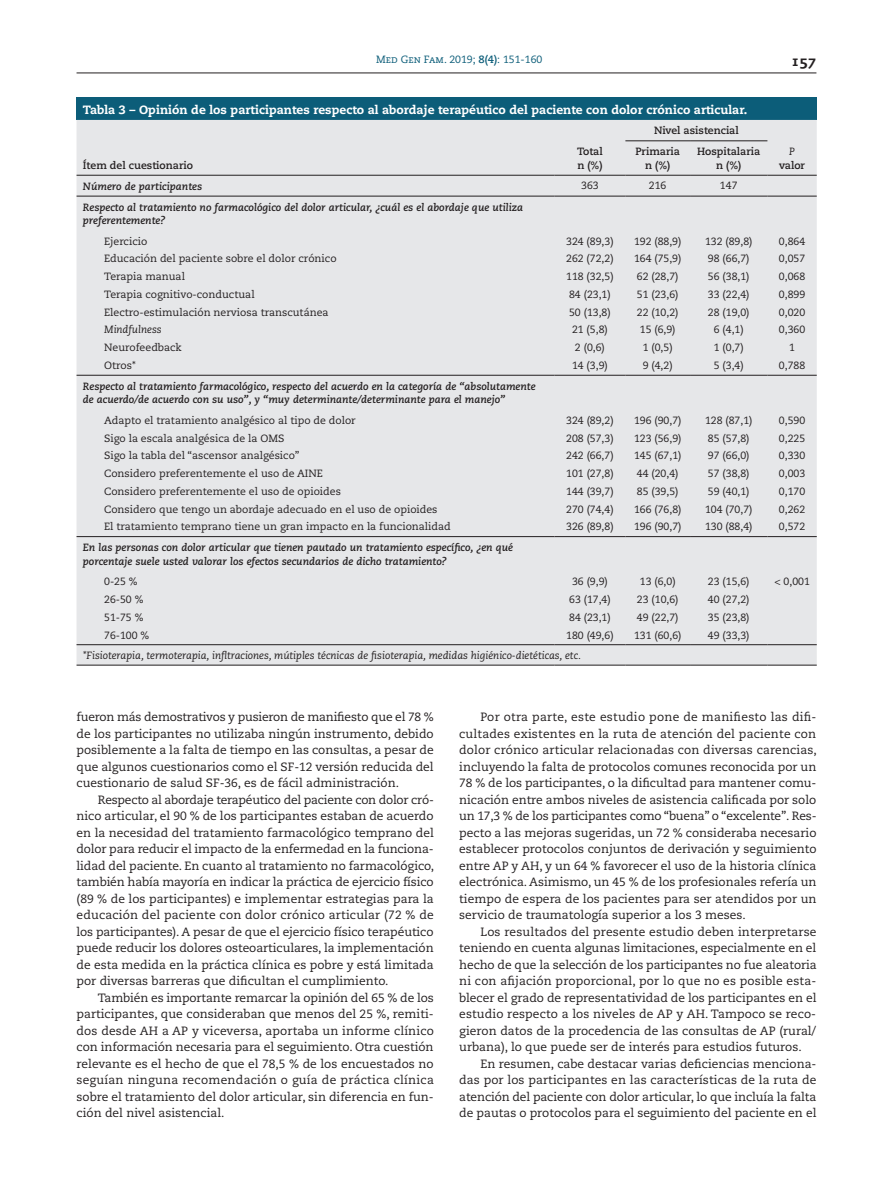
<style>
.page{position:relative;width:893px;height:1191px;background:#fff}
.page>*{position:absolute;margin:0;border:0;box-sizing:border-box;transform-origin:0 0}
.t1{font:14.25px "Caecilia Heavy SC";color:#231f20}
.t2{font:12px/16.5px "Caecilia";color:#231f20;text-align:justify}
.t3{font:800 12px "Caecilia";color:#fff}
.t4{font:10.5px/17.7px "Caecilia";color:#231f20}
.t5{font:italic 700 10.5px/13.5px "Caecilia";color:#231f20}
.t6{font:italic 10.5px "Caecilia";color:#231f20}
.t7{font:700 10.5px/13.5px "Caecilia";color:#231f20;text-align:center}
.t8{font:10.5px "Caecilia";color:#0c5d79}
.s1{font-family:"Caecilia Roman SC"}
.s2{font-weight:700}
</style>
<div class="page">
<hr style="left:77px;top:73px;width:739px;height:1px;background:#231f20">
<div style="left:77px;top:98px;width:740px;height:22px;background:#0c5d79"></div>
<div style="left:77px;top:120px;width:740px;height:545px;background:#e6e7e9"></div>
<hr style="left:625px;top:141px;width:65px;height:1px;background:#231f20">
<hr style="left:690px;top:141px;width:77px;height:1px;background:#231f20">
<hr style="left:77px;top:196px;width:477px;height:1px;background:#231f20">
<hr style="left:554px;top:196px;width:71px;height:1px;background:#231f20">
<hr style="left:625px;top:196px;width:65px;height:1px;background:#231f20">
<hr style="left:690px;top:196px;width:77px;height:1px;background:#231f20">
<hr style="left:767px;top:196px;width:50px;height:1px;background:#231f20">
<hr style="left:77px;top:175px;width:477px;height:1px;background:#231f20">
<hr style="left:554px;top:175px;width:71px;height:1px;background:#231f20">
<hr style="left:625px;top:175px;width:65px;height:1px;background:#231f20">
<hr style="left:690px;top:175px;width:77px;height:1px;background:#231f20">
<hr style="left:767px;top:175px;width:50px;height:1px;background:#231f20">
<hr style="left:767px;top:644px;width:50px;height:1px;background:#231f20">
<hr style="left:77px;top:665px;width:477px;height:1px;background:#231f20">
<hr style="left:554px;top:665px;width:71px;height:1px;background:#231f20">
<hr style="left:625px;top:665px;width:65px;height:1px;background:#231f20">
<hr style="left:690px;top:665px;width:77px;height:1px;background:#231f20">
<hr style="left:767px;top:665px;width:50px;height:1px;background:#231f20">
<hr style="left:77px;top:375px;width:477px;height:1px;background:#231f20">
<hr style="left:554px;top:375px;width:71px;height:1px;background:#231f20">
<hr style="left:625px;top:375px;width:65px;height:1px;background:#231f20">
<hr style="left:690px;top:375px;width:77px;height:1px;background:#231f20">
<hr style="left:767px;top:375px;width:50px;height:1px;background:#231f20">
<hr style="left:554px;top:536px;width:71px;height:1px;background:#231f20">
<hr style="left:625px;top:536px;width:65px;height:1px;background:#231f20">
<hr style="left:690px;top:536px;width:77px;height:1px;background:#231f20">
<hr style="left:767px;top:536px;width:50px;height:1px;background:#231f20">
<hr style="left:77px;top:536px;width:477px;height:1px;background:#231f20">
<hr style="left:77px;top:644px;width:477px;height:1px;background:#231f20">
<hr style="left:554px;top:644px;width:71px;height:1px;background:#231f20">
<hr style="left:625px;top:644px;width:65px;height:1px;background:#231f20">
<hr style="left:690px;top:644px;width:77px;height:1px;background:#231f20">
<p class="t8" style="left:376px;top:53px;width:168px"><span class="s1">Med Gen Fam.</span> 2019; <span class="s2">8(4)</span>: 151-160</p>
<p class="t1" style="left:791px;top:52px;width:27px">157</p>
<p class="t3" style="left:83px;top:102px;width:666px">Tabla 3 – Opinión de los participantes respecto al abordaje terapéutico del paciente con dolor crónico articular.</p>
<p class="t7" style="left:83px;top:159px;width:112px">Ítem del cuestionario</p>
<p class="t7" style="left:577px;top:145px;width:27px;text-align:left">Total n (%)</p>
<p class="t7" style="left:654px;top:124px;width:86px">Nivel asistencial</p>
<p class="t7" style="left:635px;top:145px;width:46px">Primaria n (%)</p>
<p class="t7" style="left:697px;top:145px;width:65px">Hospitalaria n (%)</p>
<p class="t6" style="left:789px;top:146px;width:7px">P</p>
<p class="t7" style="left:779px;top:159px;width:28px">valor</p>
<p class="t5" style="left:83px;top:179px;width:121px">Número de participantes</p>
<p class="t4" style="left:581px;top:177px;width:19px">363</p>
<p class="t4" style="left:649px;top:177px;width:19px">216</p>
<p class="t4" style="left:720px;top:177px;width:19px">147</p>
<p class="t5" style="left:83px;top:200px;width:442px">Respecto al tratamiento no farmacológico del dolor articular, ¿cuál es el abordaje que utiliza preferentemente?</p>
<p class="t4" style="left:104px;top:232px;width:234px">Ejercicio<br>Educación del paciente sobre el dolor crónico<br>Terapia manual<br>Terapia cognitivo-conductual<br>Electro-estimulación nerviosa transcutánea</p>
<p class="t6" style="left:104px;top:324px;width:59px">Mindfulness</p>
<p class="t4" style="left:104px;top:339px;width:79px">Neurofeedback<br>Otros*</p>
<p class="t4" style="left:566px;top:232px;width:49px;text-align:center">324 (89,3)<br>262 (72,2)<br>118 (32,5)<br>84 (23,1)<br>50 (13,8)<br>21 (5,8)<br>2 (0,6)<br>14 (3,9)</p>
<p class="t4" style="left:634px;top:232px;width:49px;text-align:center">192 (88,9)<br>164 (75,9)<br>62 (28,7)<br>51 (23,6)<br>22 (10,2)<br>15 (6,9)<br>1 (0,5)<br>9 (4,2)</p>
<p class="t4" style="left:705px;top:232px;width:49px;text-align:center">132 (89,8)<br>98 (66,7)<br>56 (38,1)<br>33 (22,4)<br>28 (19,0)<br>6 (4,1)<br>1 (0,7)<br>5 (3,4)</p>
<p class="t4" style="left:779px;top:232px;width:28px;text-align:center">0,864<br>0,057<br>0,068<br>0,899<br>0,020<br>0,360<br>1<br>0,788</p>
<p class="t5" style="left:83px;top:380px;width:454px">Respecto al tratamiento farmacológico, respecto del acuerdo en la categoría de “absolutamente de acuerdo/de acuerdo con su uso”, y “muy determinante/determinante para el manejo”</p>
<p class="t4" style="left:104px;top:411px;width:348px">Adapto el tratamiento analgésico al tipo de dolor<br>Sigo la escala analgésica de la OMS<br>Sigo la tabla del “ascensor analgésico”<br>Considero preferentemente el uso de AINE<br>Considero preferentemente el uso de opioides<br>Considero que tengo un abordaje adecuado en el uso de opioides<br>El tratamiento temprano tiene un gran impacto en la funcionalidad</p>
<p class="t4" style="left:566px;top:411px;width:49px;text-align:justify">324 (89,2)<br>208 (57,3)<br>242 (66,7)<br>101 (27,8)<br>144 (39,7)<br>270 (74,4)<br>326 (89,8)</p>
<p class="t4" style="left:634px;top:411px;width:49px">196 (90,7)<br>123 (56,9)<br>145 (67,1)<br>44 (20,4)<br>85 (39,5)<br>166 (76,8)<br>196 (90,7)</p>
<p class="t4" style="left:705px;top:411px;width:49px">128 (87,1)<br>85 (57,8)<br>97 (66,0)<br>57 (38,8)<br>59 (40,1)<br>104 (70,7)<br>130 (88,4)</p>
<p class="t4" style="left:779px;top:411px;width:28px;text-align:justify">0,590<br>0,225<br>0,330<br>0,003<br>0,170<br>0,262<br>0,572</p>
<p class="t5" style="left:83px;top:541px;width:432px">En las personas con dolor articular que tienen pautado un tratamiento específico, ¿en qué porcentaje suele usted valorar los efectos secundarios de dicho tratamiento?</p>
<p class="t4" style="left:104px;top:573px;width:47px">0-25 %<br>26-50 %<br>51-75 %<br>76-100 %</p>
<p class="t4" style="left:566px;top:573px;width:49px;text-align:center">36 (9,9)<br>63 (17,4)<br>84 (23,1)<br>180 (49,6)</p>
<p class="t4" style="left:634px;top:573px;width:49px;text-align:center">13 (6,0)<br>23 (10,6)<br>49 (22,7)<br>131 (60,6)</p>
<p class="t4" style="left:708px;top:573px;width:43px;text-align:justify">23 (15,6)<br>40 (27,2)<br>35 (23,8)<br>49 (33,3)</p>
<p class="t4" style="left:774px;top:573px;width:37px">&lt; 0,001</p>
<p class="t6" style="left:83px;top:649px;width:500px">*Fisioterapia, termoterapia, infltraciones, mútiples técnicas de fisioterapia, medidas higiénico-dietéticas, etc.</p>
<p class="t2" style="left:77px;top:709px;width:359px">fueron más demostrativos y pusieron de manifiesto que el 78 % de los participantes no utilizaba ningún instrumento, debido posiblemente a la falta de tiempo en las consultas, a pesar de que algunos cuestionarios como el SF-12 versión reducida del cuestionario de salud SF-36, es de fácil administración.</p>
<p class="t2" style="left:77px;top:791px;width:359px;text-indent:21px">Respecto al abordaje terapéutico del paciente con dolor cró&shy;nico articular, el 90 % de los participantes estaban de acuerdo en la necesidad del tratamiento farmacológico temprano del dolor para reducir el impacto de la enfermedad en la funciona&shy;lidad del paciente. En cuanto al tratamiento no farmacológico, también había mayoría en indicar la práctica de ejercicio físico (89 % de los participantes) e implementar estrategias para la educación del paciente con dolor crónico articular (72 % de los participantes). A pesar de que el ejercicio físico terapéutico puede reducir los dolores osteoarticulares, la implementación de esta medida en la práctica clínica es pobre y está limitada por diversas barreras que dificultan el cumplimiento.</p>
<p class="t2" style="left:77px;top:989px;width:359px;text-indent:21px">También es importante remarcar la opinión del 65 % de los participantes, que consideraban que menos del 25 %, remiti&shy;dos desde AH a AP y viceversa, aportaba un informe clínico con información necesaria para el seguimiento. Otra cuestión relevante es el hecho de que el 78,5 % de los encuestados no seguían ninguna recomendación o guía de práctica clínica sobre el tratamiento del dolor articular, sin diferencia en fun&shy;ción del nivel asistencial.</p>
<p class="t2" style="left:459px;top:709px;width:359px;text-indent:21px">Por otra parte, este estudio pone de manifiesto las difi&shy;cultades existentes en la ruta de atención del paciente con dolor crónico articular relacionadas con diversas carencias, incluyendo la falta de protocolos comunes reconocida por un 78 % de los participantes, o la dificultad para mantener comu&shy;nicación entre ambos niveles de asistencia calificada por solo un 17,3 % de los participantes como “buena” o “excelente”. Res&shy;pecto a las mejoras sugeridas, un 72 % consideraba necesario establecer protocolos conjuntos de derivación y seguimiento entre AP y AH, y un 64 % favorecer el uso de la historia clínica electrónica. Asimismo, un 45 % de los profesionales refería un tiempo de espera de los pacientes para ser atendidos por un servicio de traumatología superior a los 3 meses.</p>
<p class="t2" style="left:459px;top:923px;width:359px;text-indent:21px">Los resultados del presente estudio deben interpretarse teniendo en cuenta algunas limitaciones, especialmente en el hecho de que la selección de los participantes no fue aleatoria ni con afijación proporcional, por lo que no es posible esta&shy;blecer el grado de representatividad de los participantes en el estudio respecto a los niveles de AP y AH. Tampoco se reco&shy;gieron datos de la procedencia de las consultas de AP (rural/ urbana), lo que puede ser de interés para estudios futuros.</p>
<p class="t2" style="left:459px;top:1055px;width:359px;text-indent:21px">En resumen, cabe destacar varias deficiencias menciona&shy;das por los participantes en las características de la ruta de atención del paciente con dolor articular, lo que incluía la falta de pautas o protocolos para el seguimiento del paciente en el</p>
</div>
